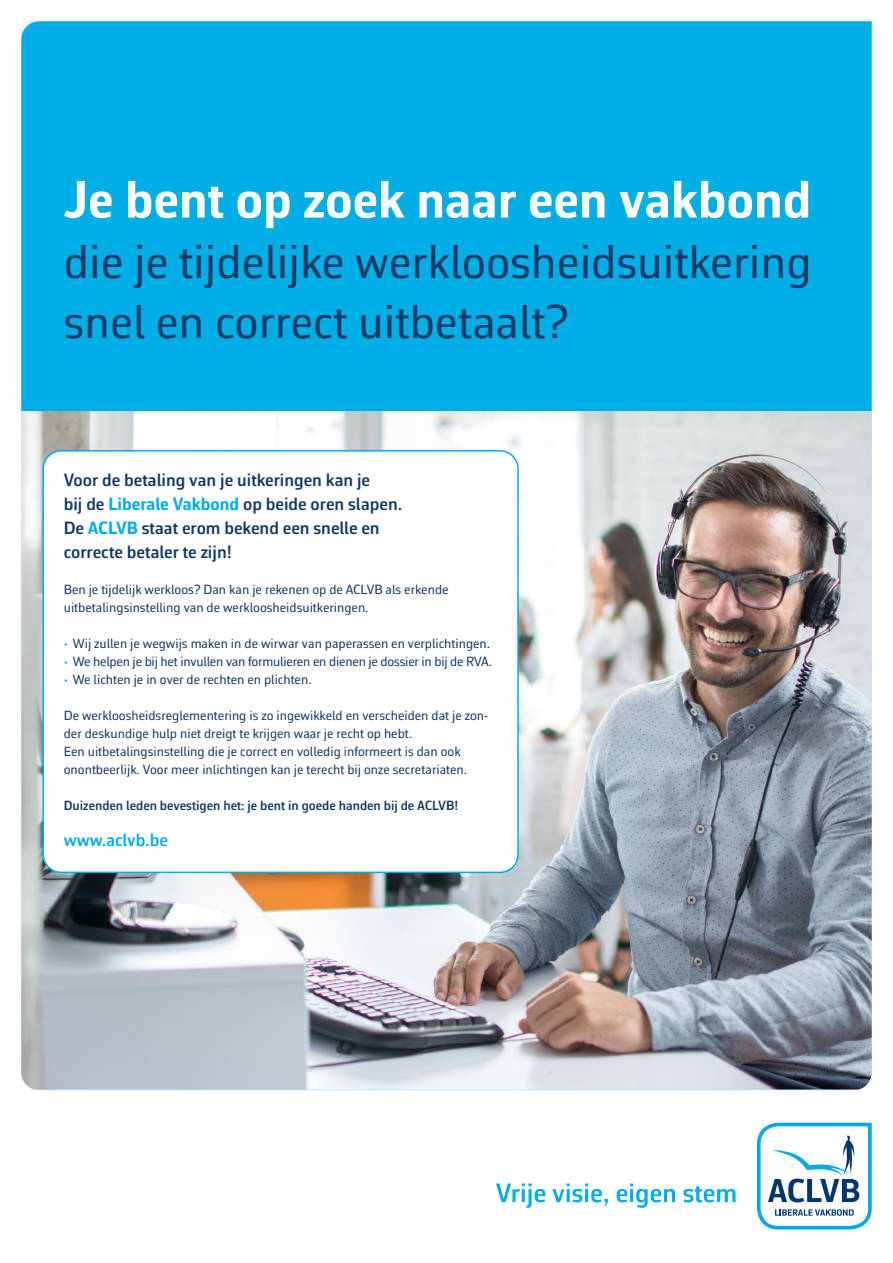
<style>
.page{position:relative;width:893px;height:1263px;background:#fff}
.page>*{position:absolute;margin:0;border:0;box-sizing:border-box;transform-origin:0 0}
.t1{font:700 53.25px "Corbeau Pro";color:#fff}
.t2{font:48px/60px "Corbeau Pro";color:#143a65}
.body{font:600 18px/24px "Corbeau Pro";color:#143a65}
.body-2{font:600 18px "Corbeau Pro";color:#00aee6}
.body-3{font:13.5px/18px "Corbeau Pro";color:#143a65}
.body-4{font:600 13.5px "Corbeau Pro";color:#143a65}
.s1{font-weight:700;color:#00aee6}
.s2{color:#00aee6}
</style>
<div class="page">
<img style="left:21px;top:411px;width:851px;height:678px">
<div style="left:21px;top:21px;width:851px;height:390px;background:#00aee6"></div>
<svg style="left:756px;top:1123px;width:116px;height:106px"></svg>
<svg style="left:496px;top:1183px;width:49px;height:25px"></svg>
<svg style="left:552px;top:1183px;width:56px;height:23px"></svg>
<svg style="left:617px;top:1183px;width:58px;height:25px"></svg>
<svg style="left:683px;top:1186px;width:52px;height:16px"></svg>
<div style="left:43px;top:451px;width:475px;height:421px;background:#fff;border-radius:18px"></div>
<div style="left:43px;top:450px;width:476px;height:423px;border:2px solid #00aee6;border-radius:18px"></div>
<p class="t1" style="left:64px;top:164px;width:749px">Je bent op zoek naar een vakbond</p>
<p class="t2" style="left:64px;top:231px;width:749px">die je tijdelijke werkloosheidsuitkering snel en correct uitbetaalt?</p>
<p class="body" style="left:64px;top:467px;width:340px">Voor de betaling van je uitkeringen kan je<br>bij de <span class="s1">Liberale Vakbond</span> op beide oren slapen.<br>De <span class="s1">ACLVB</span> staat erom bekend een snelle en correcte betaler te zijn!</p>
<p class="body-3" style="left:64px;top:580px;width:386px">Ben je tijdelijk werkloos? Dan kan je rekenen op de ACLVB als erkende uitbetalingsinstelling van de werkloosheidsuitkeringen.</p>
<p class="body-3" style="left:64px;top:634px;width:428px"><span class="s2">•</span> Wij zullen je wegwijs maken in de wirwar van paperassen en verplichtingen.</p>
<p class="body-3" style="left:64px;top:652px;width:430px"><span class="s2">•</span> We helpen je bij het invullen van formulieren en dienen je dossier in bij de RVA.</p>
<p class="body-3" style="left:64px;top:670px;width:249px"><span class="s2">•</span> We lichten je in over de rechten en plichten.</p>
<p class="body-3" style="left:64px;top:706px;width:426px">De werkloosheidsreglementering is zo ingewikkeld en verscheiden dat je zon&shy;der deskundige hulp niet dreigt te krijgen waar je recht op hebt.<br>Een uitbetalingsinstelling die je correct en volledig informeert is dan ook onontbeerlijk. Voor meer inlichtingen kan je terecht bij onze secretariaten.</p>
<p class="body-4" style="left:64px;top:796px;width:396px">Duizenden leden bevestigen het: je bent in goede handen bij de ACLVB!</p>
<p class="body-2" style="left:64px;top:828px;width:106px">www.aclvb.be</p>
</div>
